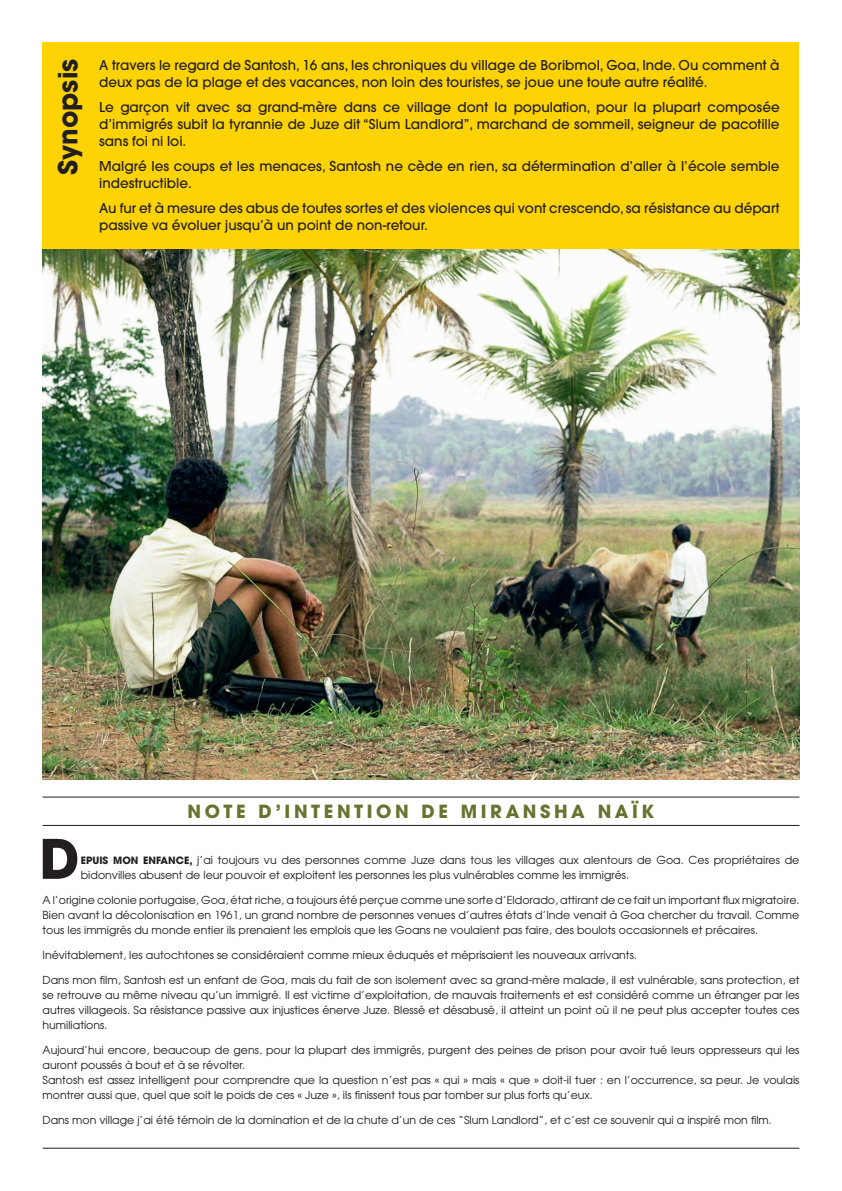
<style>
.page{position:relative;width:842px;height:1191px;background:#fff}
.page>*{position:absolute;margin:0;border:0;box-sizing:border-box;transform-origin:0 0}
.t1{font:700 54px "Avant Garde";color:#231f20}
.t2{font:700 26.2px "Avant Garde";color:#231f20}
.t3{font:700 18px "Avant Garde";letter-spacing:.2em;color:#66742f}
.t4{font:500 13.5px/17px "Avant Garde";color:#231f20}
.t5{font:11px/15px "Avant Garde";color:#231f20}
.s1{font-weight:700;font-size:10px}
</style>
<div class="page">
<div style="left:43px;top:43px;width:756px;height:212px;background:#fed304"></div>
<img style="left:43px;top:249px;width:756px;height:531px">
<hr style="left:43px;top:1148px;width:756px;height:1px;background:#231f20">
<hr style="left:43px;top:825px;width:756px;height:1px;background:#231f20">
<hr style="left:43px;top:797px;width:756px;height:1px;background:#231f20">
<h2 class="t2" style="left:51px;top:175px;width:118px;rotate:-90deg">Synopsis</h2>
<p class="t4" style="left:99px;top:57px;width:682px">A travers le regard de Santosh, 16 ans, les chroniques du village de Boribmol, Goa, Inde. Ou comment à deux pas de la plage et des vacances, non loin des touristes, se joue une toute autre réalité.</p>
<p class="t4" style="left:99px;top:99px;width:682px;text-align:justify">Le garçon vit avec sa grand-mère dans ce village dont la population, pour la plupart composée d’immigrés subit la tyrannie de Juze dit “Slum Landlord”, marchand de sommeil, seigneur de pacotille sans foi ni loi.</p>
<p class="t4" style="left:99px;top:158px;width:682px">Malgré les coups et les menaces, Santosh ne cède en rien, sa détermination d’aller à l’école semble indestructible.</p>
<p class="t4" style="left:99px;top:200px;width:682px">Au fur et à mesure des abus de toutes sortes et des violences qui vont crescendo, sa résistance au départ passive va évoluer jusqu’à un point de non-retour.</p>
<h3 class="t3" style="left:188px;top:800px;width:468px">NOTE D’INTENTION DE MIRANSHA NAÏK</h3>
<h1 class="t1" style="left:40px;top:824px;width:42px">D</h1>
<p class="t5" style="left:81px;top:852px;width:720px"><span class="s1">EPUIS MON ENFANCE,</span> j’ai toujours vu des personnes comme Juze dans tous les villages aux alentours de Goa. Ces propriétaires de bidonvilles abusent de leur pouvoir et exploitent les personnes les plus vulnérables comme les immigrés.</p>
<p class="t5" style="left:43px;top:892px;width:758px;text-align:justify">A l’origine colonie portugaise, Goa, état riche, a toujours été perçue comme une sorte d’Eldorado, attirant de ce fait un important flux migratoire.<br>Bien avant la décolonisation en 1961, un grand nombre de personnes venues d’autres états d’Inde venait à Goa chercher du travail. Comme tous les immigrés du monde entier ils prenaient les emplois que les Goans ne voulaient pas faire, des boulots occasionnels et précaires.</p>
<p class="t5" style="left:43px;top:947px;width:596px">Inévitablement, les autochtones se considéraient comme mieux éduqués et méprisaient les nouveaux arrivants.</p>
<p class="t5" style="left:43px;top:972px;width:758px;text-align:justify">Dans mon film, Santosh est un enfant de Goa, mais du fait de son isolement avec sa grand-mère malade, il est vulnérable, sans protection, et se retrouve au même niveau qu’un immigré. Il est victime d’exploitation, de mauvais traitements et est considéré comme un étranger par les autres villageois. Sa résistance passive aux injustices énerve Juze. Blessé et désabusé, il atteint un point où il ne peut plus accepter toutes ces humiliations.</p>
<p class="t5" style="left:43px;top:1042px;width:758px">Aujourd’hui encore, beaucoup de gens, pour la plupart des immigrés, purgent des peines de prison pour avoir tué leurs oppresseurs qui les auront poussés à bout et à se révolter.<br>Santosh est assez intelligent pour comprendre que la question n’est pas « qui » mais « que » doit-il tuer : en l’occurrence, sa peur. Je voulais montrer aussi que, quel que soit le poids de ces « Juze », ils finissent tous par tomber sur plus forts qu’eux.</p>
<p class="t5" style="left:43px;top:1112px;width:731px">Dans mon village j’ai été témoin de la domination et de la chute d’un de ces “Slum Landlord”, et c’est ce souvenir qui a inspiré mon film.</p>
</div>
